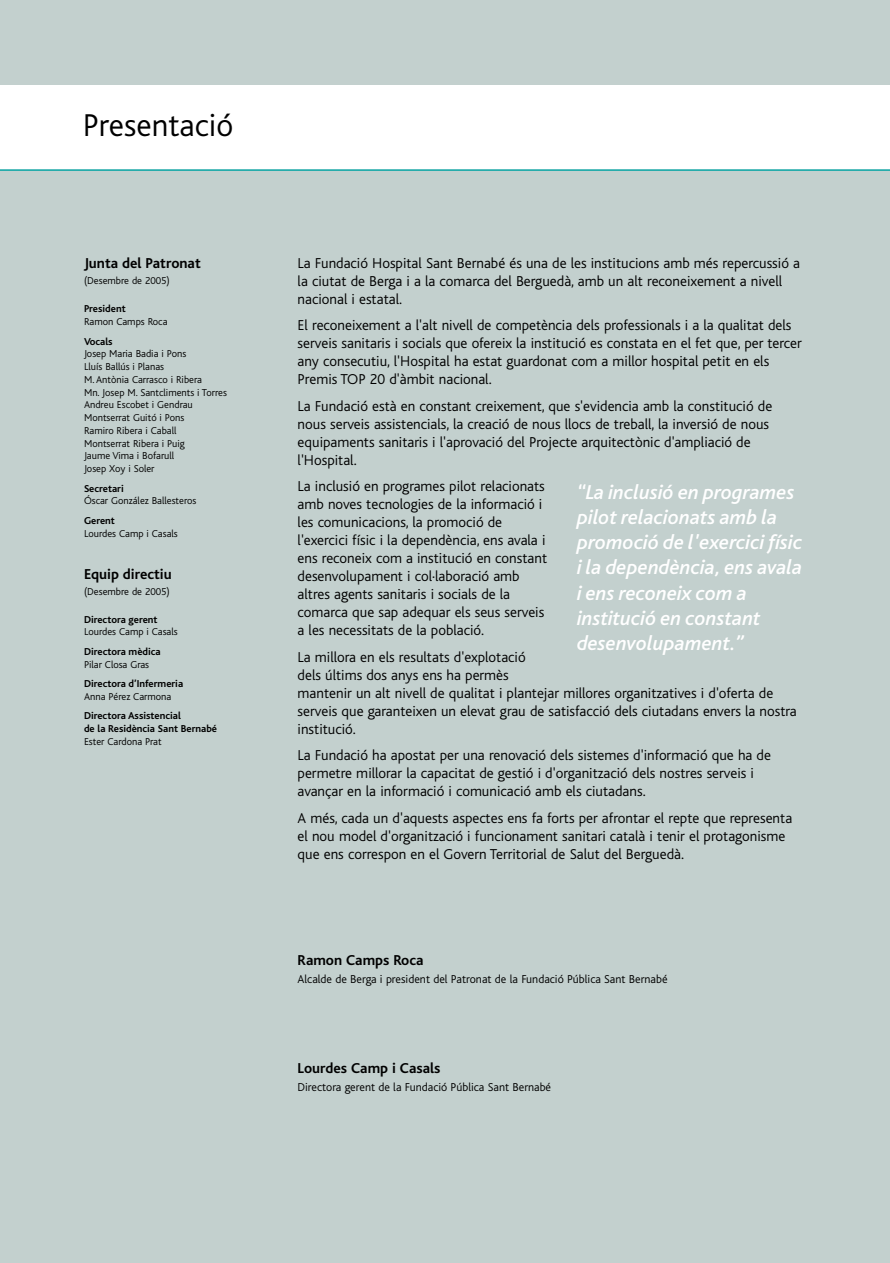
<style>
.page{position:relative;width:890px;height:1263px;background:#fff}
.page>*{position:absolute;margin:0;border:0;box-sizing:border-box;transform-origin:0 0}
.t1{font:300 33px "Bliss";color:#000}
.t2{font:italic 500 21px/25.2px "Bliss";color:#fff}
.t3{font:300 15px/18px "Bliss";color:#000}
.t4{font:700 15px "Bliss";color:#000}
.t5{font:300 12px "Bliss";color:#000}
.t6{font:300 10.5px/12.8px "Bliss";color:#000}
.t7{font:700 10.5px/12.8px "Bliss";color:#000}
</style>
<div class="page">
<div style="left:0;top:0;width:889px;height:1263px;background:#c3d0ce"></div>
<div style="left:0;top:85px;width:889px;height:85px;background:#fff"></div>
<hr style="left:0;top:169px;width:889px;height:2px;background:#009e9d">
<h1 class="t1" style="left:83px;top:115px;width:152px">Presentació</h1>
<p class="t4" style="left:84px;top:258px;width:118px">Junta del Patronat</p>
<p class="t6" style="left:84px;top:275px;width:87px">(Desembre de 2005)</p>
<p class="t7" style="left:84px;top:304px;width:43px">President</p>
<p class="t6" style="left:84px;top:316px;width:85px">Ramon Camps Roca</p>
<p class="t7" style="left:84px;top:336px;width:30px">Vocals</p>
<p class="t6" style="left:84px;top:348px;width:144px">Josep Maria Badia i Pons<br>Lluís Ballús i Planas<br>M. Antònia Carrasco i Ribera<br>Mn. Josep M. Santcliments i Torres<br>Andreu Escobet i Gendrau<br>Montserrat Guitó i Pons<br>Ramiro Ribera i Caball<br>Montserrat Ribera i Puig<br>Jaume Vima i Bofarull<br>Josep Xoy i Soler</p>
<p class="t7" style="left:84px;top:483px;width:41px">Secretari</p>
<p class="t6" style="left:84px;top:495px;width:114px">Óscar González Ballesteros</p>
<p class="t7" style="left:84px;top:515px;width:32px">Gerent</p>
<p class="t6" style="left:84px;top:528px;width:95px">Lourdes Camp i Casals</p>
<p class="t4" style="left:84px;top:569px;width:89px">Equip directiu</p>
<p class="t6" style="left:84px;top:586px;width:87px">(Desembre de 2005)</p>
<p class="t7" style="left:84px;top:614px;width:75px">Directora gerent</p>
<p class="t6" style="left:84px;top:626px;width:95px">Lourdes Camp i Casals</p>
<p class="t7" style="left:84px;top:646px;width:78px">Directora mèdica</p>
<p class="t6" style="left:84px;top:659px;width:67px">Pilar Closa Gras</p>
<p class="t7" style="left:84px;top:678px;width:101px">Directora d’Infermeria</p>
<p class="t6" style="left:84px;top:691px;width:89px">Anna Pérez Carmona</p>
<p class="t7" style="left:84px;top:711px;width:134px">Directora Assistencial<br>de la Residència Sant Bernabé</p>
<p class="t6" style="left:84px;top:736px;width:79px">Ester Cardona Prat</p>
<p class="t3" style="left:297px;top:255px;width:503px">La Fundació Hospital Sant Bernabé és una de les institucions amb més repercussió a la ciutat de Berga i a la comarca del Berguedà, amb un alt reconeixement a nivell nacional i estatal.</p>
<p class="t3" style="left:297px;top:318px;width:505px">El reconeixement a l'alt nivell de competència dels professionals i a la qualitat dels serveis sanitaris i socials que ofereix la institució es constata en el fet que, per tercer any consecutiu, l'Hospital ha estat guardonat com a millor hospital petit en els Premis TOP 20 d'àmbit nacional.</p>
<p class="t3" style="left:297px;top:398px;width:476px">La Fundació està en constant creixement, que s'evidencia amb la constitució de nous serveis assistencials, la creació de nous llocs de treball, la inversió de nous equipaments sanitaris i l'aprovació del Projecte arquitectònic d'ampliació de l'Hospital.</p>
<p class="t3" style="left:297px;top:479px;width:251px">La inclusió en programes pilot relacionats amb noves tecnologies de la informació i les comunicacions, la promoció de l'exercici físic i la dependència, ens avala i ens reconeix com a institució en constant desenvolupament i col·laboració amb altres agents sanitaris i socials de la comarca que sap adequar els seus serveis a les necessitats de la població.</p>
<p class="t3" style="left:297px;top:649px;width:500px">La millora en els resultats d'explotació<br>dels últims dos anys ens ha permès<br>mantenir un alt nivell de qualitat i plantejar millores organitzatives i d'oferta de serveis que garanteixen un elevat grau de satisfacció dels ciutadans envers la nostra institució.</p>
<p class="t3" style="left:297px;top:748px;width:475px">La Fundació ha apostat per una renovació dels sistemes d'informació que ha de permetre millorar la capacitat de gestió i d'organització dels nostres serveis i avançar en la informació i comunicació amb els ciutadans.</p>
<p class="t3" style="left:297px;top:810px;width:496px">A més, cada un d'aquests aspectes ens fa forts per afrontar el repte que representa el nou model d'organització i funcionament sanitari català i tenir el protagonisme que ens correspon en el Govern Territorial de Salut del Berguedà.</p>
<h2 class="t2" style="left:577px;top:482px;width:227px">“La inclusió en programes pilot relacionats amb la promoció de l'exercici físic i la dependència, ens avala i ens reconeix com a institució en constant desenvolupament.”</h2>
<p class="t4" style="left:297px;top:955px;width:127px">Ramon Camps Roca</p>
<p class="t5" style="left:297px;top:975px;width:371px">Alcalde de Berga i president del Patronat de la Fundació Pública Sant Bernabé</p>
<p class="t4" style="left:297px;top:1063px;width:144px">Lourdes Camp i Casals</p>
<p class="t5" style="left:297px;top:1083px;width:255px">Directora gerent de la Fundació Pública Sant Bernabé</p>
</div>
